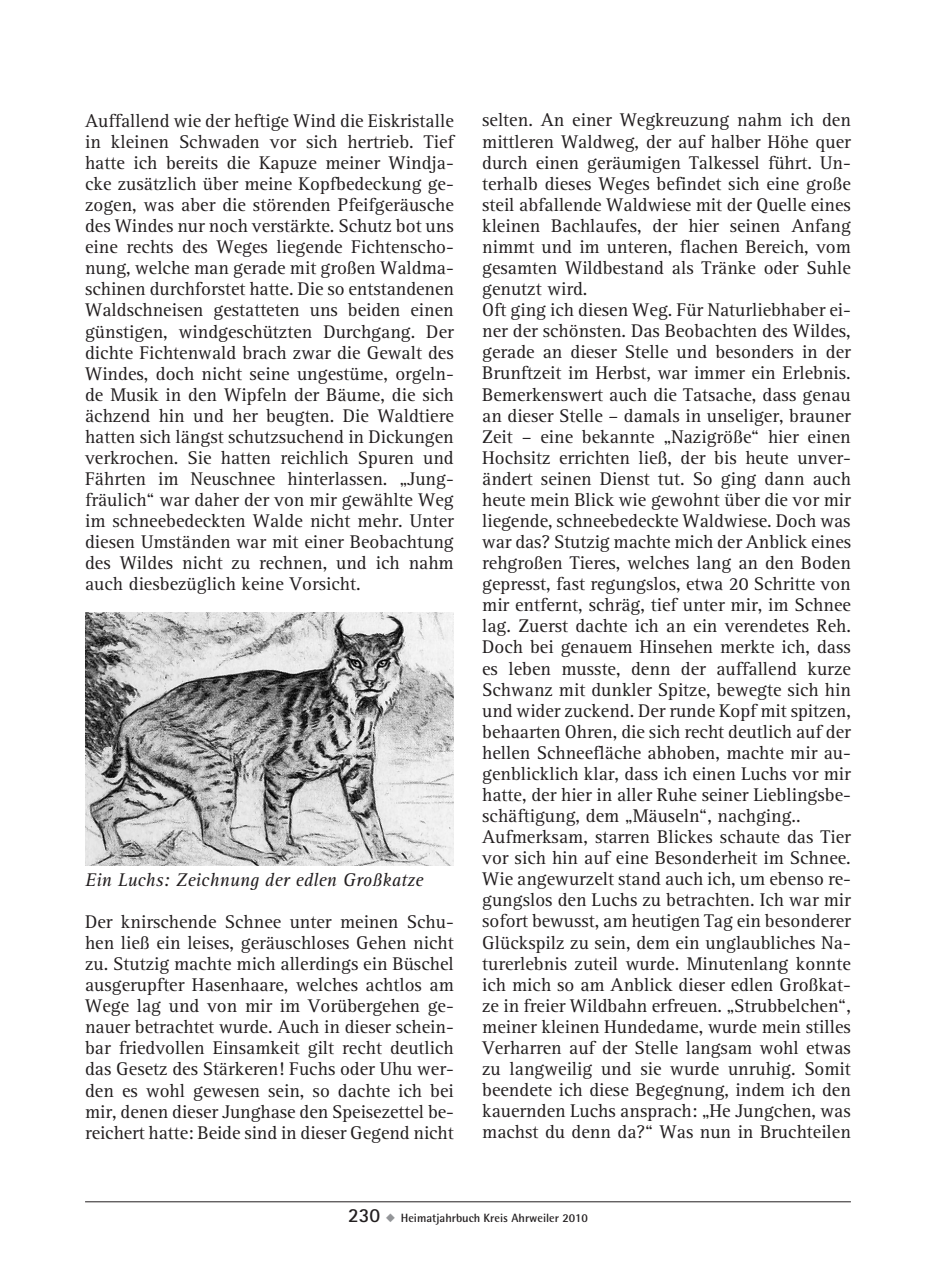
<style>
.page{position:relative;width:936px;height:1276px;background:#fff}
.page>*{position:absolute;margin:0;border:0;box-sizing:border-box;transform-origin:0 0}
.t1{font:19px/21px "AT Rotis Serif";color:#231f20;text-align:justify}
.t2{font:italic 19px "AT Rotis Serif";color:#231f20}
.t3{font:700 12px "Rotis Semi Sans";color:#231f20}
.s1{font-family:"Rotis Sans Serif";font-size:20px}
.s2{color:#939598}
</style>
<div class="page">
<hr style="left:85px;top:1201px;width:765px;height:1px;background:#231f20">
<img style="left:85px;top:612px;width:369px;height:253px">
<p class="t1" style="left:85px;top:111px;width:370px">Auffallend wie der heftige Wind die Eiskristalle in kleinen Schwaden vor sich hertrieb. Tief hatte ich bereits die Kapuze meiner Windja&shy;cke zusätzlich über meine Kopfbedeckung ge&shy;zogen, was aber die störenden Pfeifgeräusche des Windes nur noch verstärkte. Schutz bot uns eine rechts des Weges liegende Fichtenscho&shy;nung, welche man gerade mit großen Waldma&shy;schinen durchforstet hatte. Die so entstandenen Waldschneisen gestatteten uns beiden einen günstigen, windgeschützten Durchgang. Der dichte Fichtenwald brach zwar die Gewalt des Windes, doch nicht seine ungestüme, orgeln&shy;de Musik in den Wipfeln der Bäume, die sich ächzend hin und her beugten. Die Waldtiere hatten sich längst schutzsuchend in Dickungen verkrochen. Sie hatten reichlich Spuren und Fährten im Neuschnee hinterlassen. „Jung&shy;fräulich“ war daher der von mir gewählte Weg im schneebedeckten Walde nicht mehr. Unter diesen Umständen war mit einer Beobachtung des Wildes nicht zu rechnen, und ich nahm auch diesbezüglich keine Vorsicht.</p>
<p class="t2" style="left:85px;top:869px;width:340px">Ein Luchs: Zeichnung der edlen Großkatze</p>
<p class="t1" style="left:85px;top:911px;width:370px">Der knirschende Schnee unter meinen Schu&shy;hen ließ ein leises, geräuschloses Gehen nicht zu. Stutzig machte mich allerdings ein Büschel ausgerupfter Hasenhaare, welches achtlos am Wege lag und von mir im Vorübergehen ge&shy;nauer betrachtet wurde. Auch in dieser schein&shy;bar friedvollen Einsamkeit gilt recht deutlich das Gesetz des Stärkeren! Fuchs oder Uhu wer&shy;den es wohl gewesen sein, so dachte ich bei mir, denen dieser Junghase den Speisezettel be&shy;reichert hatte: Beide sind in dieser Gegend nicht</p>
<p class="t1" style="left:482px;top:110px;width:370px;text-align:left">selten. An einer Wegkreuzung nahm ich den mittleren Waldweg, der auf halber Höhe quer durch einen geräumigen Talkessel führt. Un&shy;terhalb dieses Weges befindet sich eine große steil abfallende Waldwiese mit der Quelle eines kleinen Bachlaufes, der hier seinen Anfang nimmt und im unteren, flachen Bereich, vom gesamten Wildbestand als Tränke oder Suhle genutzt wird.<br>Oft ging ich diesen Weg. Für Naturliebhaber ei&shy;ner der schönsten. Das Beobachten des Wildes, gerade an dieser Stelle und besonders in der Brunftzeit im Herbst, war immer ein Erlebnis.<br>Bemerkenswert auch die Tatsache, dass genau an dieser Stelle – damals in unseliger, brauner Zeit – eine bekannte „Nazigröße“ hier einen Hochsitz errichten ließ, der bis heute unver&shy;ändert seinen Dienst tut. So ging dann auch heute mein Blick wie gewohnt über die vor mir liegende, schneebedeckte Waldwiese. Doch was war das? Stutzig machte mich der Anblick eines rehgroßen Tieres, welches lang an den Boden gepresst, fast regungslos, etwa 20 Schritte von mir entfernt, schräg, tief unter mir, im Schnee lag. Zuerst dachte ich an ein verendetes Reh.<br>Doch bei genauem Hinsehen merkte ich, dass es leben musste, denn der auffallend kurze Schwanz mit dunkler Spitze, bewegte sich hin und wider zuckend. Der runde Kopf mit spitzen, behaarten Ohren, die sich recht deutlich auf der hellen Schneefläche abhoben, machte mir au&shy;genblicklich klar, dass ich einen Luchs vor mir hatte, der hier in aller Ruhe seiner Lieblingsbe&shy;schäftigung, dem „Mäuseln“, nachging..<br>Aufmerksam, starren Blickes schaute das Tier vor sich hin auf eine Besonderheit im Schnee.<br>Wie angewurzelt stand auch ich, um ebenso re&shy;gungslos den Luchs zu betrachten. Ich war mir sofort bewusst, am heutigen Tag ein besonderer Glückspilz zu sein, dem ein unglaubliches Na&shy;turerlebnis zuteil wurde. Minutenlang konnte ich mich so am Anblick dieser edlen Großkat&shy;ze in freier Wildbahn erfreuen. „Strubbelchen“, meiner kleinen Hundedame, wurde mein stilles Verharren auf der Stelle langsam wohl etwas zu langweilig und sie wurde unruhig. Somit beendete ich diese Begegnung, indem ich den kauernden Luchs ansprach: „He Jungchen, was machst du denn da?“ Was nun in Bruchteilen</p>
<p class="t3" style="left:348px;top:1210px;width:241px"><span class="s1">230</span> <span class="s2">◆</span> Heimatjahrbuch Kreis Ahrweiler 2010</p>
</div>
